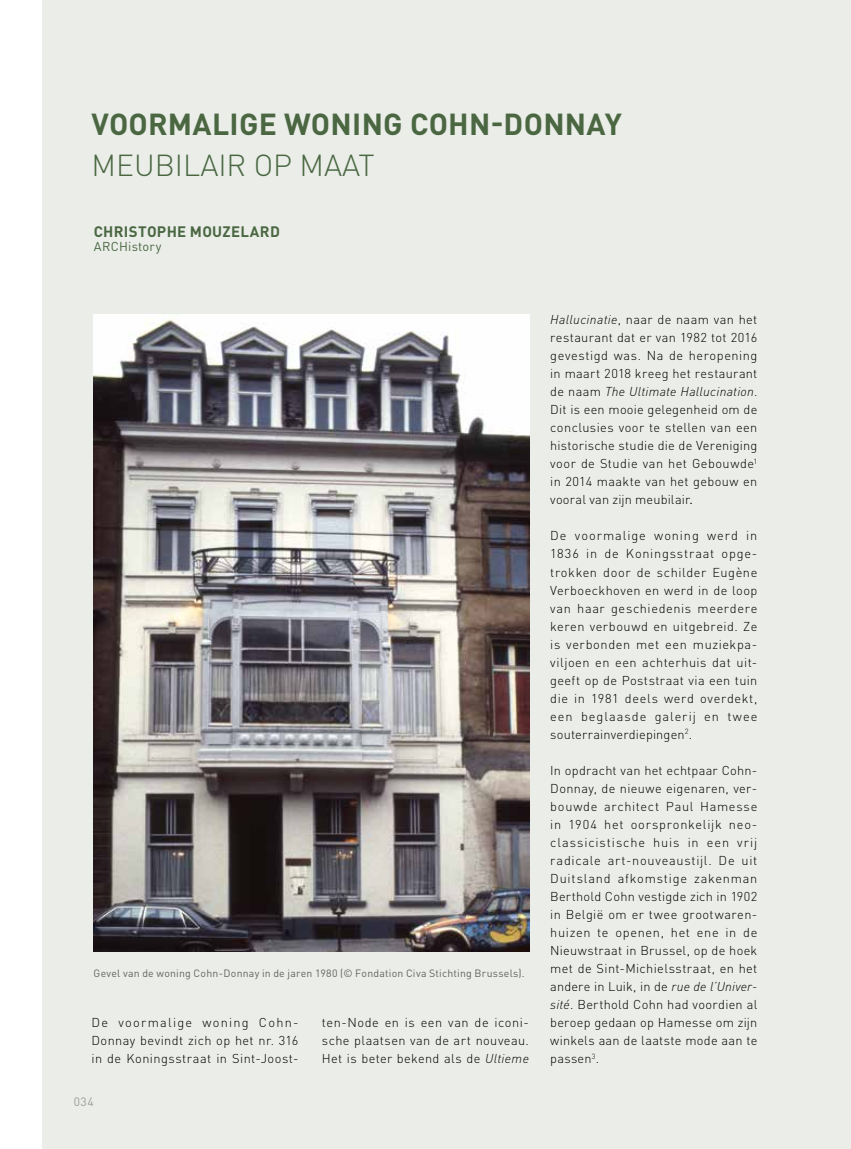
<style>
.page{position:relative;width:851px;height:1149px;background:#fff}
.page>*{position:absolute;margin:0;border:0;box-sizing:border-box;transform-origin:0 0}
.t1{font:700 30px "DINOT";letter-spacing:.01em;color:#4a6742}
.t2{font:300 30px "DINOT";color:#4a6742}
.t3{font:700 15px "DINOT";letter-spacing:.02em;color:#4a6742}
.t4{font:300 12.75px/18px "DINOT";letter-spacing:.03em;color:#000;text-align:justify}
.t5{font:12.75px "DINOT";letter-spacing:.025em;color:#4a6742}
.t6{font:12px "DINOT";color:#9d9d9c}
.t7{font:10.5px "DINOT";letter-spacing:.02em;color:#646363}
.s1{font-style:italic}
.s2{font-weight:400}
</style>
<div class="page">
<div style="left:43px;top:0;width:807px;height:1148px;background:#eaede8"></div>
<img style="left:94px;top:315px;width:435px;height:636px">
<h1 class="t1" style="left:92px;top:104px;width:532px">VOORMALIGE WONING COHN-DONNAY</h1>
<h1 class="t2" style="left:92px;top:147px;width:284px">MEUBILAIR OP MAAT</h1>
<p class="t3" style="left:94px;top:222px;width:188px">CHRISTOPHE MOUZELARD</p>
<p class="t5" style="left:94px;top:238px;width:69px">ARCHistory</p>
<p class="t7" style="left:94px;top:966px;width:432px">Gevel van de woning Cohn-Donnay in de jaren 1980 (© Fondation Civa Stichting Brussels).</p>
<p class="t4" style="left:322px;top:1012px;width:208px">ten-Node en is een van de iconi&shy;sche plaatsen van de art nouveau.<br>Het is beter bekend als de <span class="s1">Ultieme</span></p>
<p class="t4" style="left:91px;top:1012px;width:208px">De voormalige woning Cohn-Donnay bevindt zich op het nr. 316 in de Koningsstraat in Sint-Joost-</p>
<p class="t6" style="left:74px;top:1094px;width:21px">034</p>
<p class="t4" style="left:550px;top:310px;width:208px"><span class="s1">Hallucinatie</span>, naar de naam van het restaurant dat er van 1982 tot 2016 gevestigd was. Na de heropening in maart 2018 kreeg het restaurant de naam <span class="s1">The Ultimate Hallucination</span>.<br>Dit is een mooie gelegenheid om de conclusies voor te stellen van een historische studie die de Vereniging voor de Studie van het Gebouwde<sup>1 </sup>in 2014 maakte van het gebouw en vooral van zijn meubilair<span class="s2">.</span></p>
<p class="t4" style="left:550px;top:526px;width:208px">De voormalige woning werd in 1836 in de Koningsstraat opge&shy;trokken door de schilder Eugène Verboeckhoven en werd in de loop van haar geschiedenis meerdere keren verbouwd en uitgebreid. Ze is verbonden met een muziekpa&shy;viljoen en een achterhuis dat uit&shy;geeft op de Poststraat via een tuin die in 1981 deels werd overdekt, een beglaasde galerij en twee souterrainverdiepingen<sup>2</sup>.</p>
<p class="t4" style="left:550px;top:760px;width:208px">In opdracht van het echtpaar Cohn-Donnay, de nieuwe eigenaren, ver&shy;bouwde architect Paul Hamesse in 1904 het oorspronkelijk neo&shy;classicistische huis in een vrij radicale art-nouveaustijl. De uit Duitsland afkomstige zakenman Berthold Cohn vestigde zich in 1902 in België om er twee grootwaren&shy;huizen te openen, het ene in de Nieuwstraat in Brussel, op de hoek met de Sint-Michielsstraat, en het andere in Luik, in de <span class="s1">rue de l’Univer&shy;sité</span>. Berthold Cohn had voordien al beroep gedaan op Hamesse om zijn winkels aan de laatste mode aan te passen<sup>3</sup>.</p>
</div>
